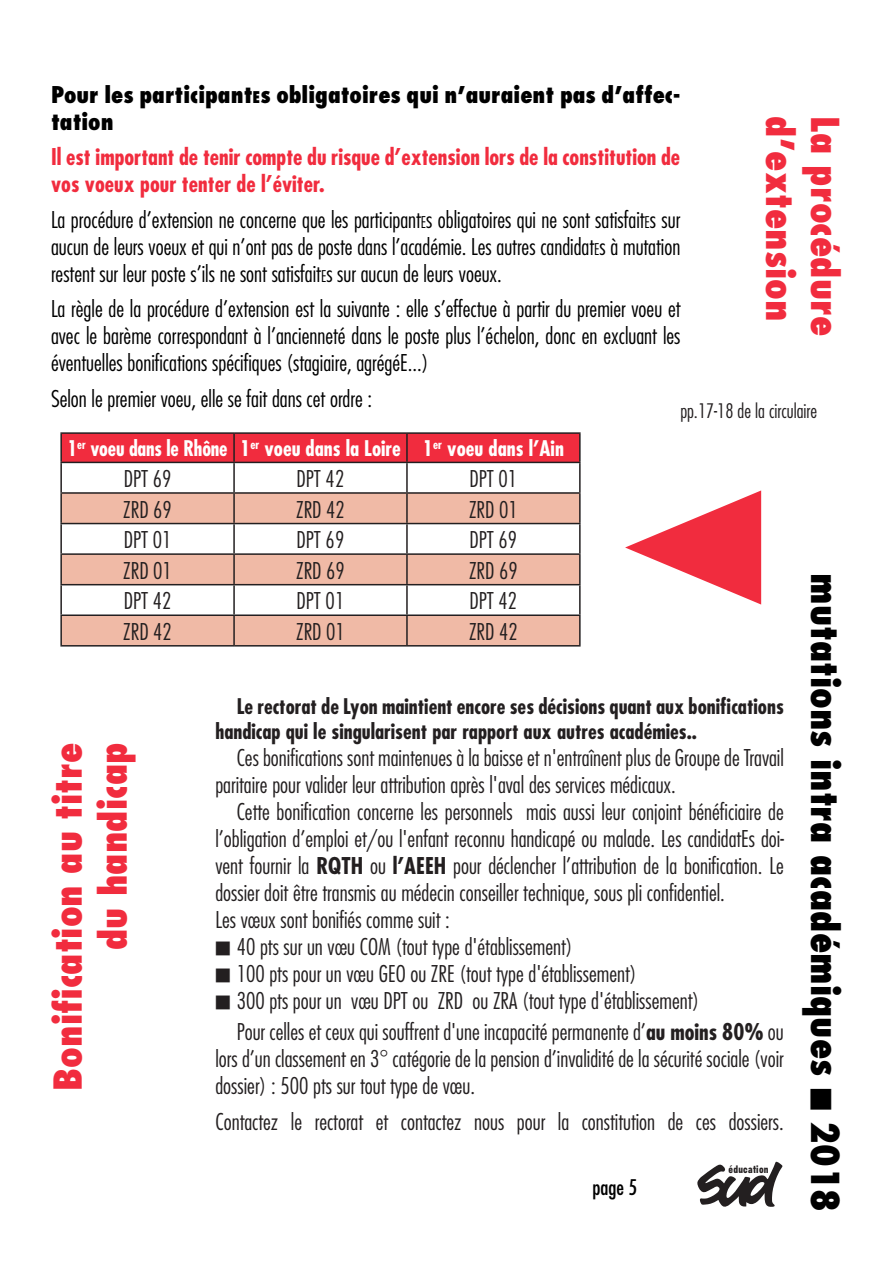
<style>
.page{position:relative;width:893px;height:1263px;background:#fff}
.page>*{position:absolute;margin:0;border:0;box-sizing:border-box;transform-origin:0 0}
.t1{font:800 condensed 37.5px/45px "Futura Std";color:#f12c3e;text-align:right}
.t2{font:800 condensed 37.5px "Futura Std";color:#000}
.t3{font:300 condensed 22.5px/27px "Futura Std";color:#231f20;text-align:justify}
.t4{font:300 condensed 22.5px/27px "Futura Std";color:#000;text-align:justify}
.t5{font:700 condensed 22.5px/27px "Futura Std";color:#f12c3e}
.t6{font:800 condensed 22.5px/27px "Futura Std";color:#000}
.t7{font:700 condensed 21px/25.2px "Futura Std";color:#231f20}
.t8{font:700 condensed 21px "Futura Std";color:#fff}
.t9{font:700 condensed 21px "Futura Std";color:#fff;scale:.96 1}
.t10{font:condensed 21px "Futura Std";color:#000}
.t11{font:300 condensed 19.5px "Futura Std";color:#231f20}
.t12{font:10.65px "Gothic No 13 BT";letter-spacing:.025em;color:#231f20}
.s1{font-size:15.75px}
.s2{font-weight:700}
</style>
<div class="page">
<svg style="left:697px;top:1162px;width:85px;height:45px"></svg>
<div style="left:62px;top:434px;width:517px;height:28px;background:#f12c3e"></div>
<svg style="left:62px;top:494px;width:517px;height:151px;fill:#f0baa6"></svg>
<hr style="left:60px;top:463px;width:2px;height:29px;background:#231f20">
<hr style="left:233px;top:463px;width:2px;height:29px;background:#231f20">
<hr style="left:406px;top:463px;width:2px;height:29px;background:#231f20">
<hr style="left:579px;top:463px;width:2px;height:29px;background:#231f20">
<hr style="left:60px;top:492px;width:174px;height:2px;background:#231f20">
<hr style="left:60px;top:494px;width:2px;height:29px;background:#231f20">
<hr style="left:234px;top:492px;width:173px;height:2px;background:#231f20">
<hr style="left:233px;top:494px;width:2px;height:29px;background:#231f20">
<hr style="left:407px;top:492px;width:174px;height:2px;background:#231f20">
<hr style="left:406px;top:494px;width:2px;height:29px;background:#231f20">
<hr style="left:579px;top:494px;width:2px;height:29px;background:#231f20">
<hr style="left:60px;top:523px;width:174px;height:1px;background:#231f20">
<hr style="left:60px;top:524px;width:2px;height:29px;background:#231f20">
<hr style="left:234px;top:523px;width:173px;height:1px;background:#231f20">
<hr style="left:233px;top:524px;width:2px;height:29px;background:#231f20">
<hr style="left:407px;top:523px;width:174px;height:1px;background:#231f20">
<hr style="left:406px;top:524px;width:2px;height:29px;background:#231f20">
<hr style="left:579px;top:524px;width:2px;height:29px;background:#231f20">
<hr style="left:60px;top:553px;width:174px;height:2px;background:#231f20">
<hr style="left:60px;top:555px;width:2px;height:29px;background:#231f20">
<hr style="left:234px;top:553px;width:173px;height:2px;background:#231f20">
<hr style="left:233px;top:555px;width:2px;height:29px;background:#231f20">
<hr style="left:407px;top:553px;width:174px;height:2px;background:#231f20">
<hr style="left:406px;top:555px;width:2px;height:29px;background:#231f20">
<hr style="left:579px;top:555px;width:2px;height:29px;background:#231f20">
<hr style="left:60px;top:584px;width:174px;height:1px;background:#231f20">
<hr style="left:60px;top:585px;width:2px;height:29px;background:#231f20">
<hr style="left:234px;top:584px;width:173px;height:1px;background:#231f20">
<hr style="left:233px;top:585px;width:2px;height:29px;background:#231f20">
<hr style="left:407px;top:584px;width:174px;height:1px;background:#231f20">
<hr style="left:406px;top:585px;width:2px;height:29px;background:#231f20">
<hr style="left:579px;top:585px;width:2px;height:29px;background:#231f20">
<hr style="left:60px;top:614px;width:174px;height:2px;background:#231f20">
<hr style="left:60px;top:616px;width:2px;height:29px;background:#231f20">
<hr style="left:234px;top:614px;width:173px;height:2px;background:#231f20">
<hr style="left:233px;top:616px;width:2px;height:29px;background:#231f20">
<hr style="left:407px;top:614px;width:174px;height:2px;background:#231f20">
<hr style="left:406px;top:616px;width:2px;height:29px;background:#231f20">
<hr style="left:579px;top:616px;width:2px;height:29px;background:#231f20">
<hr style="left:60px;top:645px;width:174px;height:1px;background:#231f20">
<hr style="left:234px;top:645px;width:173px;height:1px;background:#231f20">
<hr style="left:407px;top:645px;width:174px;height:1px;background:#231f20">
<hr style="left:60px;top:432px;width:174px;height:2px;background:#231f20">
<hr style="left:60px;top:434px;width:2px;height:28px;background:#231f20">
<hr style="left:234px;top:432px;width:173px;height:2px;background:#231f20">
<hr style="left:233px;top:434px;width:2px;height:28px;background:#231f20">
<hr style="left:407px;top:432px;width:174px;height:2px;background:#231f20">
<hr style="left:406px;top:434px;width:2px;height:28px;background:#231f20">
<hr style="left:579px;top:434px;width:2px;height:28px;background:#231f20">
<hr style="left:60px;top:462px;width:174px;height:1px;background:#231f20">
<hr style="left:234px;top:462px;width:173px;height:1px;background:#231f20">
<hr style="left:407px;top:462px;width:174px;height:1px;background:#231f20">
<svg style="left:625px;top:490px;width:136px;height:114px"></svg>
<p class="t6" style="left:51px;top:81px;width:631px">Pour les participant<span class="s1">e</span>s obligatoires qui n’auraient pas d’affec&shy;tation</p>
<p class="t5" style="left:51px;top:143px;width:631px">Il est important de tenir compte du risque d’extension lors de la constitution de vos voeux pour tenter de l’éviter.</p>
<p class="t4" style="left:51px;top:206px;width:631px">La procédure d’extension ne concerne que les participant<span class="s1">E</span>s obligatoires qui ne sont satisfait<span class="s1">E</span>s sur aucun de leurs voeux et qui n’ont pas de poste dans l’académie. Les autres candidat<span class="s1">E</span>s à mutation restent sur leur poste s’ils ne sont satisfait<span class="s1">E</span>s sur aucun de leurs voeux.</p>
<p class="t4" style="left:51px;top:295px;width:631px">La règle de la procédure d’extension est la suivante : elle s’effectue à partir du premier voeu et avec le barème correspondant à l’ancienneté dans le poste plus l’échelon, donc en excluant les éventuelles bonifications spécifiques (stagiaire, agrégéE...)</p>
<p class="t4" style="left:51px;top:385px;width:323px">Selon le premier voeu, elle se fait dans cet ordre :</p>
<p class="t9" style="left:68px;top:436px;width:168px">1<sup>er</sup> voeu dans le Rhône</p>
<p class="t8" style="left:240px;top:436px;width:162px">1<sup>er</sup> voeu dans la Loire</p>
<p class="t8" style="left:423px;top:436px;width:142px">1<sup>er</sup> voeu dans l’Ain</p>
<p class="t3" style="left:124px;top:465px;width:49px">DPT 69</p>
<p class="t3" style="left:297px;top:465px;width:49px">DPT 42</p>
<p class="t3" style="left:470px;top:465px;width:49px">DPT 01</p>
<p class="t3" style="left:123px;top:496px;width:50px">ZRD 69</p>
<p class="t3" style="left:296px;top:496px;width:50px">ZRD 42</p>
<p class="t3" style="left:469px;top:496px;width:50px">ZRD 01</p>
<p class="t3" style="left:124px;top:526px;width:49px">DPT 01</p>
<p class="t3" style="left:297px;top:526px;width:49px">DPT 69</p>
<p class="t3" style="left:470px;top:526px;width:49px">DPT 69</p>
<p class="t3" style="left:123px;top:557px;width:50px">ZRD 01</p>
<p class="t3" style="left:296px;top:557px;width:50px">ZRD 69</p>
<p class="t3" style="left:469px;top:557px;width:50px">ZRD 69</p>
<p class="t3" style="left:124px;top:587px;width:49px">DPT 42</p>
<p class="t3" style="left:297px;top:587px;width:49px">DPT 01</p>
<p class="t3" style="left:470px;top:587px;width:49px">DPT 42</p>
<p class="t3" style="left:123px;top:618px;width:50px">ZRD 42</p>
<p class="t3" style="left:296px;top:618px;width:50px">ZRD 01</p>
<p class="t3" style="left:469px;top:618px;width:50px">ZRD 42</p>
<p class="t1" style="left:803px;top:116px;width:207px;rotate:90deg">d’extension</p>
<p class="t1" style="left:848px;top:116px;width:221px;rotate:90deg">La procédure</p>
<p class="t11" style="left:680px;top:399px;width:138px">pp.17-18 de la circulaire</p>
<h1 class="t2" style="left:848px;top:573px;width:640px;rotate:90deg">mutations intra académiques ■ 2018</h1>
<p class="t7" style="left:215px;top:693px;width:570px;text-indent:21px">Le rectorat de Lyon maintient encore ses décisions quant aux bonifications handicap qui le singularisent par rapport aux autres académies..</p>
<p class="t3" style="left:215px;top:744px;width:570px;text-indent:21px">Ces bonifications sont maintenues à la baisse et n'entraînent plus de Groupe de Travail paritaire pour valider leur attribution après l'aval des services médicaux.</p>
<p class="t3" style="left:215px;top:798px;width:570px;text-indent:21px">Cette bonification concerne les personnels mais aussi leur conjoint bénéficiaire de l’obligation d’emploi et/ou l'enfant reconnu handicapé ou malade. Les candidatEs doi&shy;vent fournir la <span class="s2">RQTH</span> ou <span class="s2">l’AEEH</span> pour déclencher l’attribution de la bonification. Le dossier doit être transmis au médecin conseiller technique, sous pli confidentiel.</p>
<p class="t3" style="left:215px;top:906px;width:236px">Les vœux sont bonifiés comme suit :</p>
<p class="t3" style="left:215px;top:933px;width:359px">■ 40 pts sur un vœu COM (tout type d'établissement)</p>
<p class="t3" style="left:215px;top:960px;width:423px">■ 100 pts pour un vœu GEO ou ZRE (tout type d'établissement)</p>
<p class="t3" style="left:215px;top:987px;width:485px">■ 300 pts pour un vœu DPT ou ZRD ou ZRA (tout type d'établissement)</p>
<p class="t3" style="left:215px;top:1018px;width:570px;text-indent:21px">Pour celles et ceux qui souffrent d'une incapacité permanente d’<span class="s2">au moins 80%</span> ou lors d’un classement en 3° catégorie de la pension d’invalidité de la sécurité sociale (voir dossier) : 500 pts sur tout type de vœu.</p>
<p class="t3" style="left:215px;top:1108px;width:570px">Contactez le rectorat et contactez nous pour la constitution de ces dossiers.</p>
<p class="t1" style="left:45px;top:1090px;width:349px;rotate:-90deg">Bonification au titre du handicap</p>
<p class="t12" style="left:728px;top:1162px;width:42px">éducation</p>
<p class="t10" style="left:592px;top:1175px;width:46px">page 5</p>
</div>
